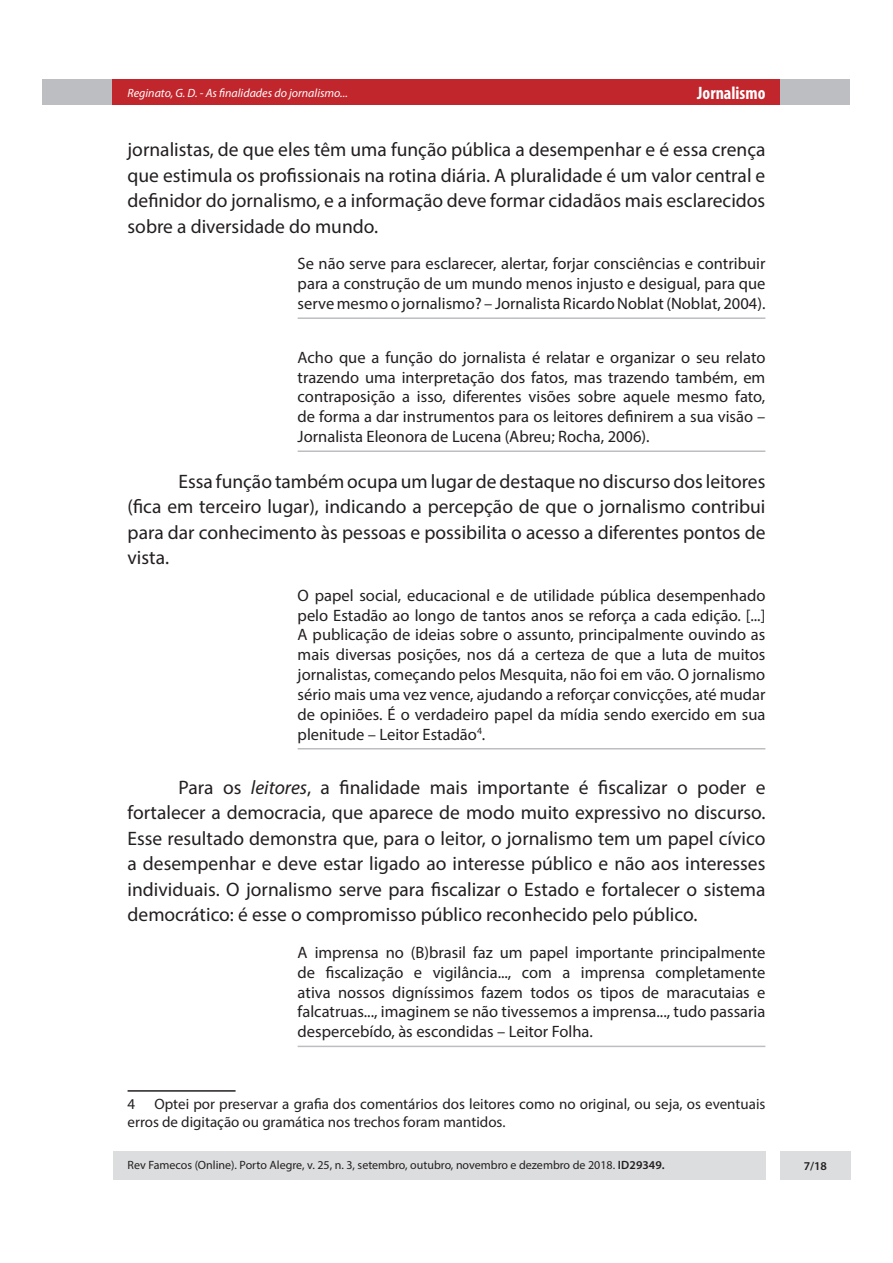
<style>
.page{position:relative;width:893px;height:1263px;background:#fff}
.page>*{position:absolute;margin:0;border:0;box-sizing:border-box;transform-origin:0 0}
.Interna_-_parágrafo{font:19.5px/25.5px "Myriad Pro";color:#231f20;text-align:justify}
.t1{font:700 condensed 18px "Myriad Pro";color:#fff}
.Interna_-_citação{font:16.5px/19.8px "Myriad Pro";color:#231f20;text-align:justify}
.Interna_-_texto_nota{font:15px/18px "Myriad Pro";color:#231f20}
.t2{font:12px "Myriad Pro";color:#231f20}
.t3{font:italic 12px "Myriad Pro";color:#fff}
.t4{font:600 12px "Myriad Pro";color:#231f20}
.s1{font-style:italic}
.s2{font-weight:600}
</style>
<div class="page">
<div style="left:43px;top:80px;width:807px;height:25px;background:#bcbec2"></div>
<div style="left:113px;top:80px;width:667px;height:25px;background:#c2262d"></div>
<div style="left:780px;top:1151px;width:70px;height:28px;background:#dcddde"></div>
<div style="left:113px;top:1151px;width:652px;height:28px;background:#dcddde"></div>
<hr style="left:298px;top:317px;width:467px;height:2px;background:#bcbec2">
<hr style="left:298px;top:450px;width:467px;height:2px;background:#bcbec2">
<hr style="left:298px;top:748px;width:467px;height:1px;background:#bcbec2">
<hr style="left:298px;top:1046px;width:467px;height:1px;background:#bcbec2">
<hr style="left:128px;top:1090px;width:108px;height:2px;background:#231f20">
<p class="t3" style="left:128px;top:85px;width:222px">Reginato, G. D. - As finalidades do jornalismo...</p>
<p class="t1" style="left:697px;top:82px;width:70px">Jornalismo</p>
<p class="Interna_-_parágrafo" style="left:128px;top:136px;width:639px">jornalistas, de que eles têm uma função pública a desempenhar e é essa crença que estimula os profissionais na rotina diária. A pluralidade é um valor central e definidor do jornalismo, e a informação deve formar cidadãos mais esclarecidos sobre a diversidade do mundo.</p>
<p class="Interna_-_citação" style="left:298px;top:254px;width:469px">Se não serve para esclarecer, alertar, forjar consciências e contribuir para a construção de um mundo menos injusto e desigual, para que serve mesmo o jornalismo? – Jornalista Ricardo Noblat (Noblat, 2004).</p>
<p class="Interna_-_citação" style="left:298px;top:347px;width:469px">Acho que a função do jornalista é relatar e organizar o seu relato trazendo uma interpretação dos fatos, mas trazendo também, em contraposição a isso, diferentes visões sobre aquele mesmo fato, de forma a dar instrumentos para os leitores definirem a sua visão – Jornalista Eleonora de Lucena (Abreu; Rocha, 2006).</p>
<p class="Interna_-_parágrafo" style="left:128px;top:468px;width:639px;text-indent:51px">Essa função também ocupa um lugar de destaque no discurso dos leitores (fica em terceiro lugar), indicando a percepção de que o jornalismo contribui para dar conhecimento às pessoas e possibilita o acesso a diferentes pontos de vista.</p>
<p class="Interna_-_citação" style="left:298px;top:585px;width:469px">O papel social, educacional e de utilidade pública desempenhado pelo Estadão ao longo de tantos anos se reforça a cada edição. [...] A publicação de ideias sobre o assunto, principalmente ouvindo as mais diversas posições, nos dá a certeza de que a luta de muitos jornalistas, começando pelos Mesquita, não foi em vão. O jornalismo sério mais uma vez vence, ajudando a reforçar convicções, até mudar de opiniões. É o verdadeiro papel da mídia sendo exercido em sua plenitude – Leitor Estadão<sup>4</sup>.</p>
<p class="Interna_-_parágrafo" style="left:128px;top:774px;width:639px;text-indent:51px">Para os <span class="s1">leitores</span>, a finalidade mais importante é fiscalizar o poder e fortalecer a democracia, que aparece de modo muito expressivo no discurso.<br>Esse resultado demonstra que, para o leitor, o jornalismo tem um papel cívico a desempenhar e deve estar ligado ao interesse público e não aos interesses individuais. O jornalismo serve para fiscalizar o Estado e fortalecer o sistema democrático: é esse o compromisso público reconhecido pelo público.</p>
<p class="Interna_-_citação" style="left:298px;top:942px;width:469px">A imprensa no (B)brasil faz um papel importante principalmente de fiscalização e vigilância..., com a imprensa completamente ativa nossos digníssimos fazem todos os tipos de maracutaias e falcatruas..., imaginem se não tivessemos a imprensa..., tudo passaria despercebído, às escondidas – Leitor Folha.</p>
<p class="Interna_-_texto_nota" style="left:128px;top:1095px;width:639px;text-indent:27px">Optei por preservar a grafia dos comentários dos leitores como no original, ou seja, os eventuais erros de digitação ou gramática nos trechos foram mantidos.</p>
<p class="Interna_-_texto_nota" style="left:128px;top:1095px;width:9px">4</p>
<p class="t2" style="left:128px;top:1158px;width:538px">Rev Famecos (Online). Porto Alegre, v. 25, n. 3, setembro, outubro, novembro e dezembro de 2018. <span class="s2">ID29349.</span></p>
<p class="t4" style="left:804px;top:1158px;width:25px">7/18</p>
</div>
